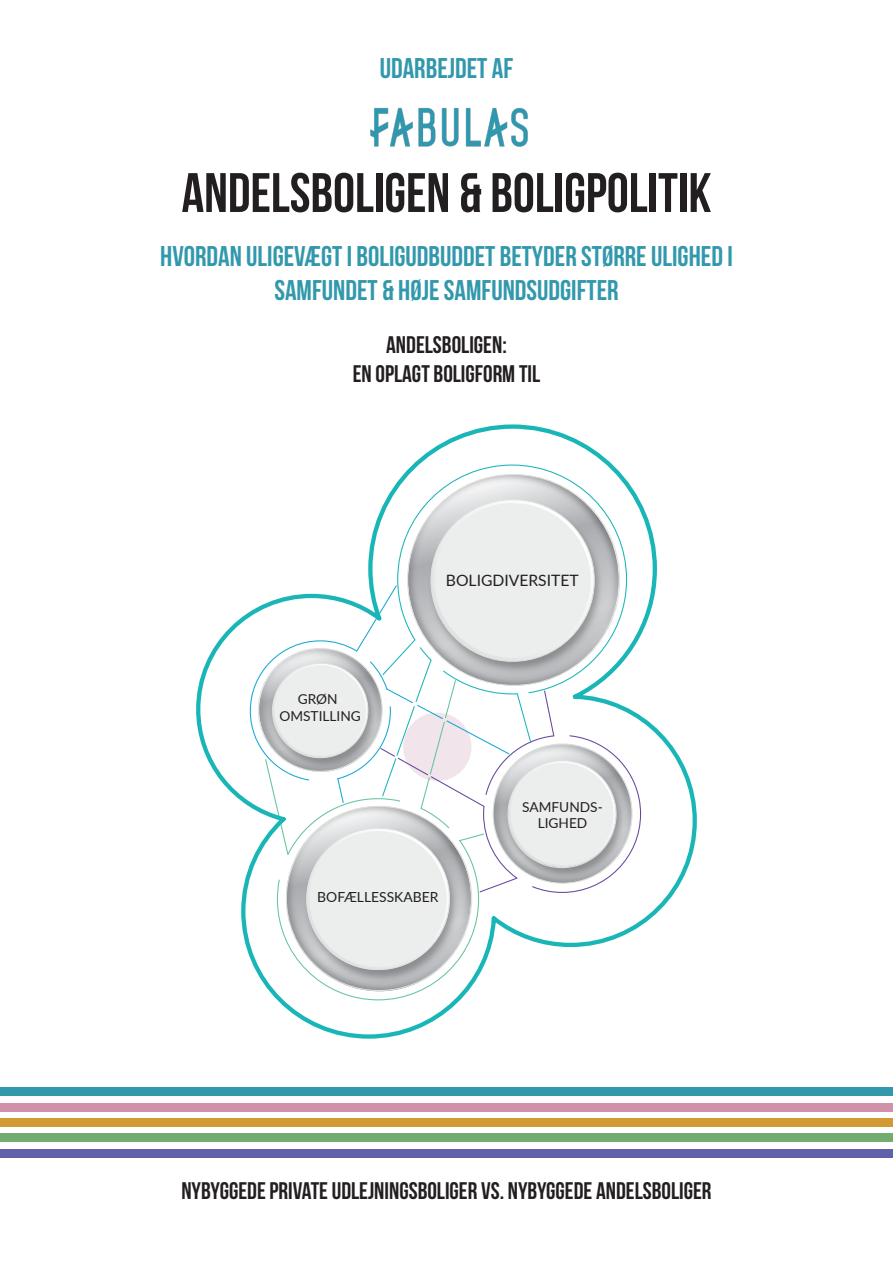
<style>
.page{position:relative;width:893px;height:1263px;background:#fff}
.page>*{position:absolute;margin:0;border:0;box-sizing:border-box;transform-origin:0 0}
.t1{font:55.5px "Bebas Neue";color:#231f20}
.t2{font:28.5px/34.2px "Bebas Neue";color:#3298ac;text-align:center}
.t3{font:24px "Bebas Neue";color:#231f20}
.t4{font:15.6px "Lato";color:#231f20}
.t5{font:13.95px "Lato";color:#231f20}
.t6{font:13.65px/16.5px "Lato";color:#231f20;text-align:center}
</style>
<div class="page">
<div style="left:0;top:1134px;width:893px;height:8px;background:#73ac6f"></div>
<div style="left:0;top:1103px;width:893px;height:9px;background:#d191a9"></div>
<div style="left:0;top:1149px;width:893px;height:9px;background:#6160ab"></div>
<div style="left:0;top:1118px;width:893px;height:8px;background:#d29a32"></div>
<div style="left:0;top:1088px;width:893px;height:8px;background:#3298ac"></div>
<svg style="left:196px;top:424px;width:501px;height:615px"></svg>
<img style="left:370px;top:107px;width:158px;height:40px">
<svg style="left:215px;top:466px;width:463px;height:538px"></svg>
<p class="t2" style="left:380px;top:51px;width:135px">UDARBEJDET AF</p>
<p class="t1" style="left:182px;top:162px;width:531px">ANDELSBOLIGEN &amp; BOLIGPOLITIK</p>
<p class="t2" style="left:160px;top:238px;width:574px">HVORDAN ULIGEVÆGT I BOLIGUDBUDDET BETYDER STØRRE ULIGHED I<br>SAMFUNDET &amp; HØJE SAMFUNDSUDGIFTER</p>
<p class="t3" style="left:386px;top:331px;width:122px">ANDELSBOLIGEN:</p>
<p class="t3" style="left:353px;top:360px;width:189px">EN OPLAGT BOLIGFORM TIL</p>
<p class="t4" style="left:446px;top:569px;width:134px">BOLIGDIVERSITET</p>
<p class="t6" style="left:279px;top:690px;width:83px">GRØN-<br>OMSTILLING</p>
<p class="t5" style="left:317px;top:887px;width:123px">BOFÆLLESSKABER</p>
<p class="t6" style="left:522px;top:798px;width:82px">SAMFUNDS-<br>LIGHED</p>
<p class="t3" style="left:181px;top:1178px;width:532px">NYBYGGEDE PRIVATE UDLEJNINGSBOLIGER VS. NYBYGGEDE ANDELSBOLIGER</p>
</div>
